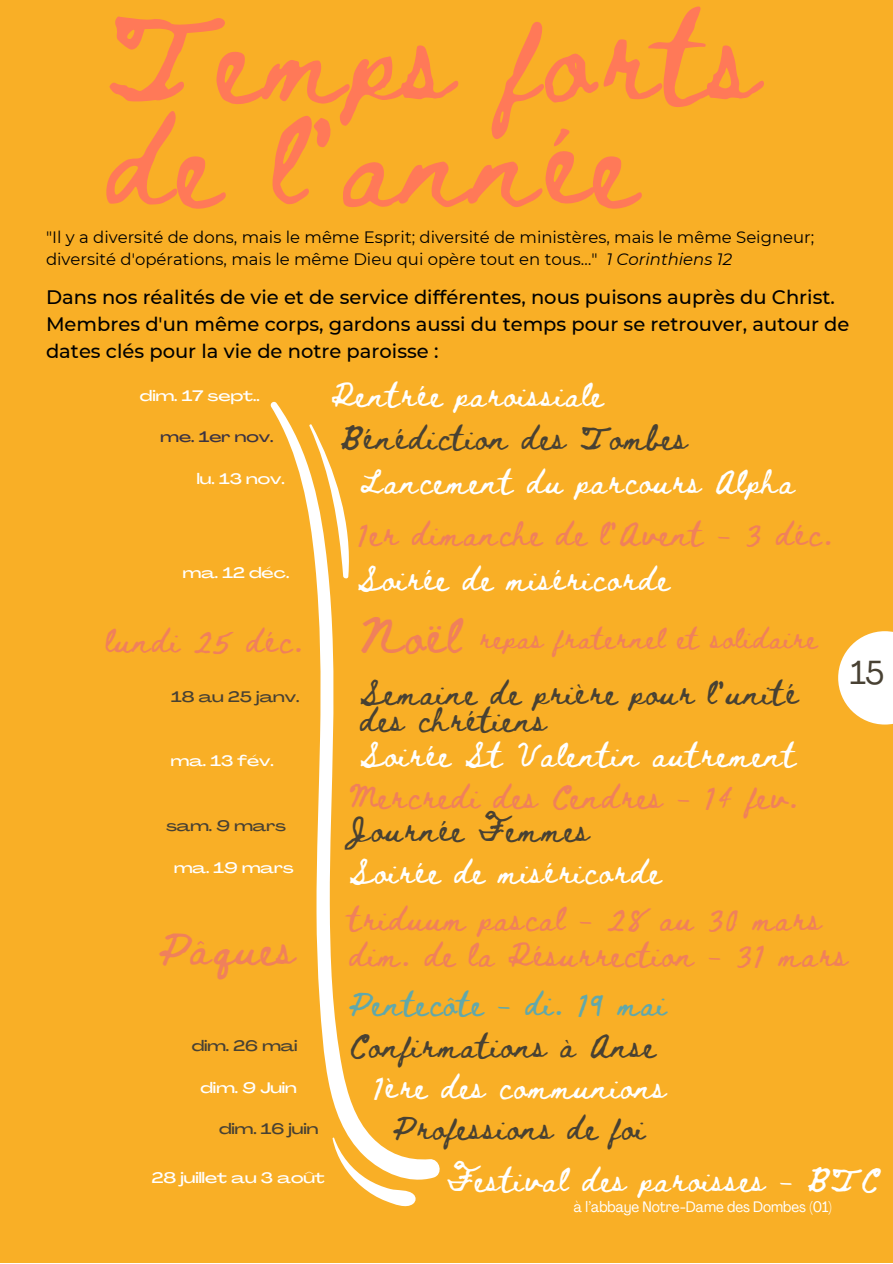
<style>
.page{position:relative;width:893px;height:1264px;background:#fff}
.page>*{position:absolute;margin:0;border:0;box-sizing:border-box;transform-origin:0 0}
.t1{font:89.85px "Beth Ellen";letter-spacing:.07em;color:#ff7958}
.t2{font:35.85px "Beth Ellen";color:#f0805b}
.t3{font:33px "Agrandir";color:#484133}
.t4{font:32.85px "Beth Ellen";letter-spacing:.07em;color:#f0805b}
.t5{font:24px "Beth Ellen";letter-spacing:.07em;color:#fff}
.t6{font:24px "Beth Ellen";letter-spacing:.07em;color:#f0805b}
.t7{font:24px/27px "Beth Ellen";letter-spacing:.07em;color:#484133}
.t8{font:24px "Beth Ellen";letter-spacing:.07em;color:#61a8ab}
.t9{font:21px "Beth Ellen";letter-spacing:.07em;color:#f0805b}
.t10{font:500 19.5px/27px "Montserrat";color:#000}
.t11{font:16.5px/22.5px "Montserrat";color:#000}
.t12{font:500 15px "Agrandir Grand";color:#fff}
.t13{font:500 15px "Agrandir Grand";color:#484133}
.t14{font:condensed 15px "Agrandir";color:#fff}
.t15{font:500 15px "Agrandir Grand";color:#3c3341}
.s1{font-style:italic}
</style>
<div class="page">
<div style="left:0;top:0;width:892px;height:1262px;background:#f9af26"></div>
<svg style="left:270px;top:401px;width:170px;height:779px"></svg>
<svg style="left:309px;top:421px;width:47px;height:160px"></svg>
<svg style="left:332px;top:1131px;width:85px;height:76px"></svg>
<svg style="left:838px;top:631px;width:54px;height:93px;fill:#fff"></svg>
<p class="t1" style="left:106px;top:16px;width:654px">Temps forts</p>
<p class="t1" style="left:106px;top:120px;width:531px">de l'année</p>
<p class="t11" style="left:46px;top:226px;width:769px">"Il y a diversité de dons, mais le même Esprit; diversité de ministères, mais le même Seigneur; diversité d'opérations, mais le même Dieu qui opère tout en tous…" <span class="s1">1 Corinthiens 12</span></p>
<p class="t10" style="left:46px;top:283px;width:804px">Dans nos réalités de vie et de service différentes, nous puisons auprès du Christ.<br>Membres d'un même corps, gardons aussi du temps pour se retrouver, autour de dates clés pour la vie de notre paroisse :</p>
<p class="t5" style="left:331px;top:383px;width:273px">Rentrée paroissiale</p>
<p class="t12" style="left:140px;top:389px;width:121px">dim. 17 sept..</p>
<p class="t15" style="left:160px;top:431px;width:114px">me. 1er nov.</p>
<p class="t7" style="left:340px;top:427px;width:348px">Bénédiction des Tombes</p>
<p class="t12" style="left:197px;top:473px;width:89px">lu. 13 nov.</p>
<p class="t5" style="left:360px;top:470px;width:436px">Lancement du parcours Alpha</p>
<p class="t6" style="left:357px;top:522px;width:476px">1er dimanche de l'Avent - 3 déc.</p>
<p class="t12" style="left:183px;top:567px;width:108px">ma. 12 déc.</p>
<p class="t5" style="left:357px;top:567px;width:313px">Soirée de miséricorde</p>
<p class="t2" style="left:360px;top:619px;width:102px">Noël</p>
<p class="t6" style="left:106px;top:629px;width:198px">lundi 25 déc.</p>
<p class="t9" style="left:479px;top:629px;width:339px">repas fraternel et solidaire</p>
<p class="t13" style="left:171px;top:691px;width:130px">18 au 25 janv.</p>
<p class="t12" style="left:171px;top:755px;width:104px">ma. 13 fév.</p>
<p class="t13" style="left:166px;top:819px;width:121px">sam. 9 mars</p>
<p class="t12" style="left:174px;top:861px;width:121px">ma. 19 mars</p>
<p class="t7" style="left:360px;top:682px;width:439px">Semaine de prière pour l'unité des chrétiens</p>
<p class="t5" style="left:360px;top:743px;width:437px">Soirée St Valentin autrement</p>
<p class="t6" style="left:349px;top:785px;width:450px">Mercredi des Cendres - 14 fev.</p>
<p class="t7" style="left:349px;top:819px;width:241px">Journée Femmes</p>
<p class="t5" style="left:349px;top:860px;width:313px">Soirée de miséricorde</p>
<p class="t3" style="left:850px;top:659px;width:36px">15</p>
<p class="t4" style="left:159px;top:933px;width:137px">Pâques</p>
<p class="t6" style="left:349px;top:907px;width:473px">triduum pascal - 28 au 30 mars</p>
<p class="t6" style="left:349px;top:943px;width:499px">dim. de la Résurrection - 31 mars</p>
<p class="t8" style="left:349px;top:992px;width:318px">Pentecôte - di. 19 mai</p>
<p class="t13" style="left:192px;top:1040px;width:107px">dim. 26 mai</p>
<p class="t7" style="left:349px;top:1035px;width:307px">Confirmations à Anse</p>
<p class="t12" style="left:200px;top:1081px;width:98px">dim. 9 Juin</p>
<p class="t5" style="left:373px;top:1075px;width:294px">1ère des communions</p>
<p class="t13" style="left:219px;top:1122px;width:101px">dim. 16 juin</p>
<p class="t7" style="left:393px;top:1116px;width:253px">Professions de foi</p>
<p class="t12" style="left:152px;top:1171px;width:175px">28 juillet au 3 août</p>
<p class="t5" style="left:446px;top:1168px;width:433px">Festival des paroisses - BTC</p>
<p class="t14" style="left:574px;top:1201px;width:259px">à l’abbaye Notre-Dame des Dombes (01)</p>
</div>
